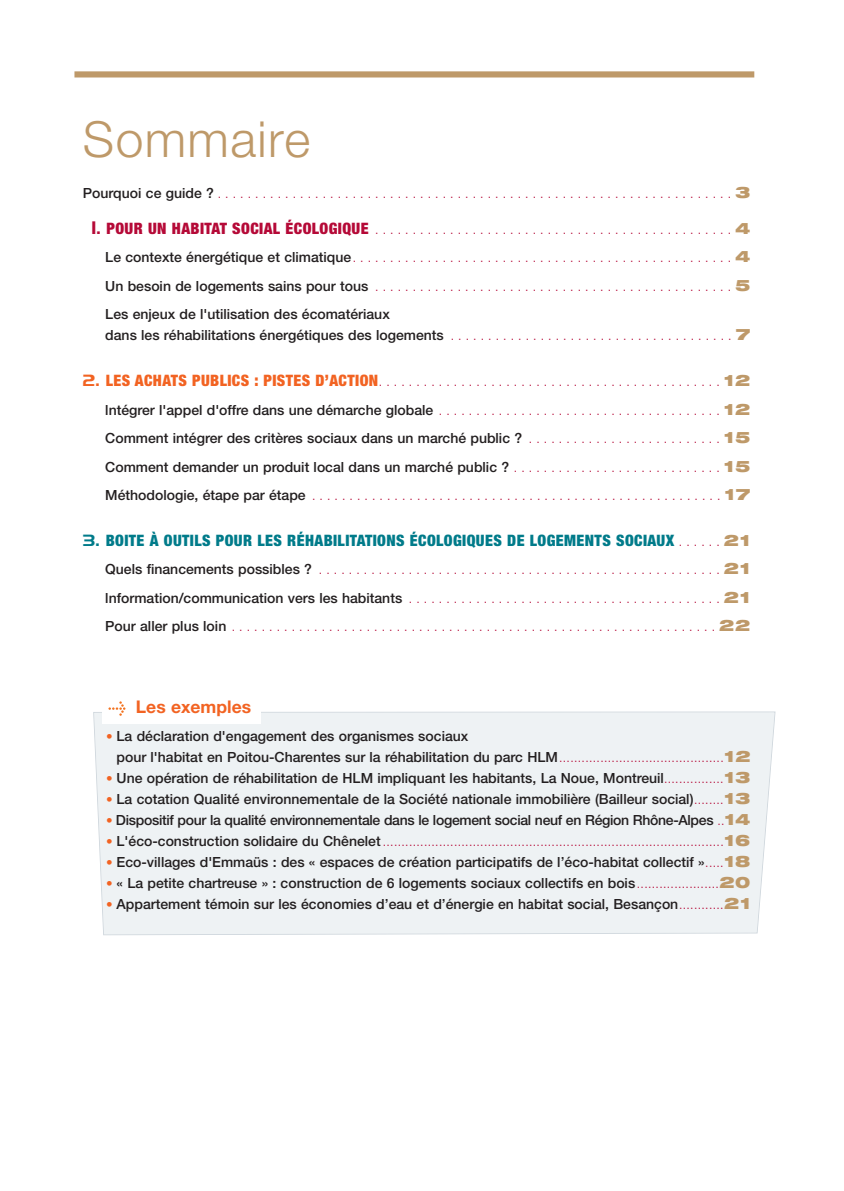
<style>
.page{position:relative;width:844px;height:1191px;background:#fff}
.page>*{position:absolute;margin:0;border:0;box-sizing:border-box;transform-origin:0 0}
.t1{font:300 49.7px "Helvetica Neue";letter-spacing:.03em;color:#be9969}
.t2{font:700 17.5px "Helvetica Neue";color:#f26322}
.t3{font:900 condensed 15.75px "Helvetica Neue";letter-spacing:.025em;color:#007b8a}
.t4{font:500 14px/21px "Helvetica Neue";color:#231f20}
.t5{font:500 14px "Helvetica Neue";letter-spacing:-.02em;color:#231f20}
.t6{font:300 12.25px "Helvetica Neue";color:#b50937}
.s1{font-weight:500;font-size:14px;color:#231f20}
.s2{font-weight:900;font-stretch:expanded;font-size:15.75px;color:#be9969}
.s3{font-family:"Longview";font-weight:400;font-size:17.5px}
.s4{font-family:"Longview";font-weight:400;font-size:15.75px}
.s5{font-weight:900;font-stretch:condensed;font-size:15.75px}
.s6{font-weight:300;font-size:12.25px;color:#b50937}
.s7{font-family:"Longview";font-weight:400;font-size:15.75px;color:#f26322}
.s8{font-weight:900;font-stretch:condensed;font-size:15.75px;color:#f26322}
.s9{font-family:"Longview";font-weight:400;font-stretch:normal}
.s10{font-weight:300;font-stretch:normal;font-size:12.25px;color:#b50937}
.s11{font-stretch:expanded;color:#be9969}
.s12{font-weight:300;font-size:13.12px;color:#f26322}
.s13{font-size:13.12px;color:#f26322}
</style>
<div class="page">
<div style="left:93px;top:711px;width:682px;height:224px;background:#eef2f4"></div>
<div style="left:74px;top:71px;width:680px;height:6px;background:#be9969"></div>
<div style="left:102px;top:695px;width:158px;height:29px;background:#fff"></div>
<svg style="left:108px;top:701px;width:17px;height:15px"></svg>
<h1 class="t1" style="left:83px;top:122px;width:229px">Sommaire</h1>
<p class="t6" style="left:83px;top:189px;width:668px"><span class="s1">Pourquoi ce guide ?</span> . . . . . . . . . . . . . . . . . . . . . . . . . . . . . . . . . . . . . . . . . . . . . . . . . . . . . . . . . . . . . . . . . . . . . <span class="s2">3</span></p>
<p class="t6" style="left:92px;top:225px;width:659px"><span class="s3">I</span><span class="s4">.</span> <span class="s5">POUR UN HABITAT SOCIAL ÉCOLOGIQUE</span> . . . . . . . . . . . . . . . . . . . . . . . . . . . . . . . . . . . . . . . . . . . . . . . . <span class="s2">4</span></p>
<p class="t6" style="left:105px;top:254px;width:646px"><span class="s1">Le contexte énergétique et climatique</span>. . . . . . . . . . . . . . . . . . . . . . . . . . . . . . . . . . . . . . . . . . . . . . . . . . . <span class="s2">4</span></p>
<p class="t6" style="left:105px;top:282px;width:646px"><span class="s1">Un besoin de logements sains pour tous</span> . . . . . . . . . . . . . . . . . . . . . . . . . . . . . . . . . . . . . . . . . . . . . . . . <span class="s2">5</span></p>
<p class="t4" style="left:105px;top:305px;width:646px">Les enjeux de l'utilisation des écomatériaux<br>dans les réhabilitations énergétiques des logements <span class="s6">. . . . . . . . . . . . . . . . . . . . . . . . . . . . . . . . . . . . . .</span> <span class="s2">7</span></p>
<p class="t6" style="left:83px;top:377px;width:668px"><span class="s7">2.</span> <span class="s8">LES ACHATS PUBLICS : PISTES D’ACTION</span>. . . . . . . . . . . . . . . . . . . . . . . . . . . . . . . . . . . . . . . . . . . . . . <span class="s2">12</span></p>
<p class="t4" style="left:105px;top:397px;width:646px;line-height:28.5px;text-align:justify">lntégrer l'appel d'offre dans une démarche globale <span class="s6">. . . . . . . . . . . . . . . . . . . . . . . . . . . . . . . . . . . . . .</span> <span class="s2">12<br></span>Comment intégrer des critères sociaux dans un marché public ? <span class="s6">. . . . . . . . . . . . . . . . . . . . . . . . . .</span> <span class="s2">15<br></span>Comment demander un produit local dans un marché public ? <span class="s6">. . . . . . . . . . . . . . . . . . . . . . . . . . . .</span> <span class="s2">15</span></p>
<p class="t6" style="left:105px;top:491px;width:646px"><span class="s1">Méthodologie, étape par étape</span> . . . . . . . . . . . . . . . . . . . . . . . . . . . . . . . . . . . . . . . . . . . . . . . . . . . . . . . <span class="s2">17</span></p>
<p class="t3" style="left:83px;top:531px;width:668px"><span class="s9">3.</span> BOITE À OUTILS POUR LES RÉHABILITATIONS ÉCOLOGIQUES DE LOGEMENTS SOCIAUX <span class="s10">. . . . . .</span> <span class="s11">21</span></p>
<p class="t6" style="left:105px;top:565px;width:646px"><span class="s1">Quels financements possibles ?</span> . . . . . . . . . . . . . . . . . . . . . . . . . . . . . . . . . . . . . . . . . . . . . . . . . . . . . . <span class="s2">21</span></p>
<p class="t6" style="left:105px;top:594px;width:646px"><span class="s1">lnformation/communication vers les habitants</span> . . . . . . . . . . . . . . . . . . . . . . . . . . . . . . . . . . . . . . . . . . <span class="s2">21</span></p>
<p class="t6" style="left:105px;top:622px;width:646px"><span class="s1">Pour aller plus loin</span> . . . . . . . . . . . . . . . . . . . . . . . . . . . . . . . . . . . . . . . . . . . . . . . . . . . . . . . . . . . . . . . . . <span class="s2">22</span></p>
<p class="t2" style="left:136px;top:700px;width:117px">Les exemples</p>
<p class="t4" style="left:116px;top:727px;width:635px;text-indent:-10px"><span class="s12">•</span> La déclaration d'engagement des organismes sociaux<br>pour l'habitat en Poitou-Charentes sur la réhabilitation du parc HLM<span class="s6">............................................</span><span class="s2">12</span></p>
<p class="t4" style="left:106px;top:769px;width:645px"><span class="s12">•</span> Une opération de réhabilitation de HLM impliquant les habitants, La Noue, Montreuil<span class="s6">................</span><span class="s2">13</span></p>
<p class="t4" style="left:106px;top:790px;width:645px"><span class="s12">•</span> La cotation Qualité environnementale de la Société nationale immobilière (Bailleur social)<span class="s6">........</span><span class="s2">13</span></p>
<p class="t5" style="left:106px;top:815px;width:645px"><span class="s12">•</span> Dispositif pour la qualité environnementale dans le logement social neuf en Région Rhône-Alpes <span class="s6">..</span><span class="s2">14</span></p>
<p class="t6" style="left:106px;top:837px;width:645px"><span class="s13">•</span> <span class="s1">L'éco-construction solidaire du Chênelet</span>...........................................................................................<span class="s2">16</span></p>
<p class="t4" style="left:106px;top:853px;width:645px"><span class="s12">•</span> Eco-villages d'Emmaüs : des « espaces de création participatifs de l’éco-habitat collectif »<span class="s6">.....</span><span class="s2">18</span></p>
<p class="t4" style="left:106px;top:874px;width:645px"><span class="s12">•</span> « La petite chartreuse » : construction de 6 logements sociaux collectifs en bois<span class="s6">......................</span><span class="s2">20</span></p>
<p class="t4" style="left:106px;top:895px;width:645px"><span class="s12">•</span> Appartement témoin sur les économies d’eau et d’énergie en habitat social, Besançon<span class="s6">............</span><span class="s2">21</span></p>
</div>
